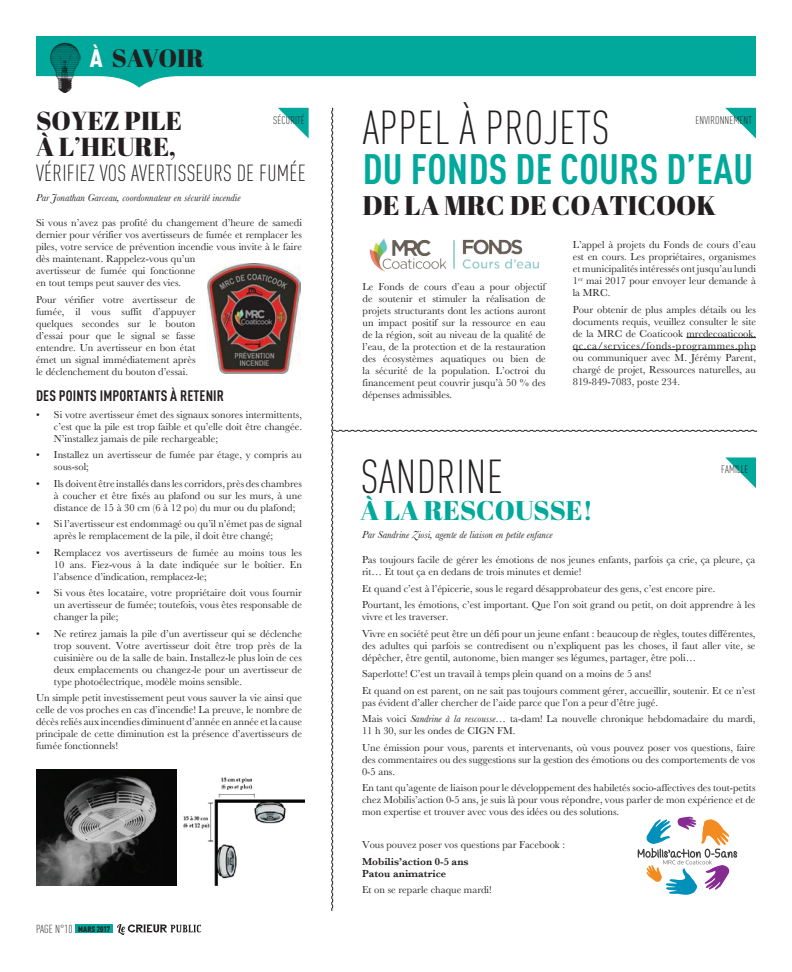
<style>
.page{position:relative;width:792px;height:972px;background:#fff}
.page>*{position:absolute;margin:0;border:0;box-sizing:border-box;transform-origin:0 0}
.t1{font:300 condensed 47px "DINOT";letter-spacing:.01em;color:#231f20}
.t2{font:700 condensed 42px "DINOT";letter-spacing:.01em;color:#00a99b}
.t3{font:27px "Abril Fatface";color:#231f20}
.t4{font:27px "Abril Fatface";color:#00a99b}
.t5{font:26px/26px "Abril Fatface";color:#231f20}
.t6{font:25px "Abril Fatface";color:#231f20}
.t7{font:300 condensed 23px "DINOT";letter-spacing:.01em;color:#231f20}
.t8{font:700 condensed 15px "DINOT";letter-spacing:.01em;color:#231f20}
.t9{font:300 condensed 11.5px "DINOT";color:#231f20}
.t10{font:300 condensed 11px "DINOT";letter-spacing:.01em;color:#231f20}
.t11{font:10.5px/12px "Baskerville";color:#231f20}
.t12{font:italic 10.5px "Baskerville";color:#231f20}
.t13{font:600 10.5px/12px "Baskerville";color:#231f20}
.t14{font:900 condensed 8px "DINOT";letter-spacing:.005em;color:#231f20}
.s1{font-family:"DINOT";font-weight:900;font-stretch:condensed;color:#fff}
.s2{font-style:italic}
.s3{font-weight:300;font-size:11.5px}
</style>
<div class="page">
<div style="left:76px;top:924px;width:37px;height:9px;background:#00a99b"></div>
<svg style="left:117px;top:924px;width:84px;height:11px"></svg>
<svg style="left:36px;top:36px;width:720px;height:52px;fill:#00a99b"></svg>
<img style="left:50px;top:42px;width:31px;height:50px">
<svg style="left:278px;top:108px;width:31px;height:31px"></svg>
<img style="left:208px;top:264px;width:93px;height:110px">
<img style="left:36px;top:769px;width:141px;height:116px">
<img style="left:183px;top:777px;width:121px;height:108px">
<svg style="left:331px;top:107px;width:427px;height:804px"></svg>
<h3 class="t6" style="left:90px;top:41px;width:69px"><span class="s1">À</span> SAVOIR</h3>
<h1 class="t1" style="left:363px;top:100px;width:244px">APPEL À PROJETS</h1>
<h2 class="t2" style="left:363px;top:144px;width:392px">DU FONDS DE COURS D’EAU</h2>
<h3 class="t3" style="left:363px;top:186px;width:103px">DE LA MRC</h3>
<h3 class="t3" style="left:510px;top:186px;width:208px">DE COATICOOK</h3>
<h3 class="t5" style="left:36px;top:107px;width:147px">SOYEZ PILE<br>À L’HEURE,</h3>
<h3 class="t7" style="left:36px;top:160px;width:271px">VÉRIFIEZ VOS AVERTISSEURS DE FUMÉE</h3>
<p class="t10" style="left:273px;top:114px;width:33px">SÉCURITÉ</p>
<p class="t10" style="left:695px;top:114px;width:58px">ENVIRONNEMENT</p>
<p class="t12" style="left:36px;top:190px;width:206px">Par Jonathan Garceau, coordonnateur en sécurité incendie</p>
<p class="t11" style="left:36px;top:217px;width:267px">Si vous n’avez pas profité du changement d’heure de samedi dernier pour vérifier vos avertisseurs de fumée et remplacer les piles, votre service de prévention incendie vous invite à le faire dès maintenant. Rappelez-vous qu’un<br>avertisseur de fumée qui fonctionne<br>en tout temps peut sauver des vies.</p>
<p class="t11" style="left:36px;top:294px;width:161px;text-align:justify">Pour vérifier votre avertisseur de fumée, il vous suffit d’appuyer quelques secondes sur le bouton d’essai pour que le signal se fasse entendre. Un avertisseur en bon état émet un signal immédiatement après le déclenchement du bouton d’essai.</p>
<h3 class="t8" style="left:36px;top:387px;width:190px">DES POINTS IMPORTANTS À RETENIR</h3>
<p class="t11" style="left:54px;top:409px;width:249px;text-align:justify;text-indent:-18px">• Si votre avertisseur émet des signaux sonores intermittents, c’est que la pile est trop faible et qu’elle doit être changée.<br>N’installez jamais de pile rechargeable;</p>
<p class="t11" style="left:54px;top:449px;width:249px;text-indent:-18px">• Installez un avertisseur de fumée par étage, y compris au sous-sol;</p>
<p class="t11" style="left:54px;top:478px;width:249px;text-align:justify;text-indent:-18px">• Ils doivent être installés dans les corridors, près des chambres à coucher et être fixés au plafond ou sur les murs, à une distance de 15 à 30 cm (6 à 12 po) du mur ou du plafond;</p>
<p class="t11" style="left:54px;top:518px;width:249px;text-indent:-18px">• Si l’avertisseur est endommagé ou qu’il n’émet pas de signal après le remplacement de la pile, il doit être changé;</p>
<p class="t11" style="left:54px;top:547px;width:249px;text-align:justify;text-indent:-18px">• Remplacez vos avertisseurs de fumée au moins tous les 10 ans. Fiez-vous à la date indiquée sur le boîtier. En l’absence d’indication, remplacez-le;</p>
<p class="t11" style="left:54px;top:587px;width:249px;text-align:justify;text-indent:-18px">• Si vous êtes locataire, votre propriétaire doit vous fournir un avertisseur de fumée; toutefois, vous êtes responsable de changer la pile;</p>
<p class="t11" style="left:54px;top:627px;width:249px;text-align:justify;text-indent:-18px">• Ne retirez jamais la pile d’un avertisseur qui se déclenche trop souvent. Votre avertisseur doit être trop près de la cuisinière ou de la salle de bain. Installez-le plus loin de ces deux emplacements ou changez-le pour un avertisseur de type photoélectrique, modèle moins sensible.</p>
<p class="t11" style="left:36px;top:692px;width:267px;text-align:justify">Un simple petit investissement peut vous sauver la vie ainsi que celle de vos proches en cas d’incendie! La preuve, le nombre de décès reliés aux incendies diminuent d’année en année et la cause principale de cette diminution est la présence d’avertisseurs de fumée fonctionnels!</p>
<p class="t11" style="left:573px;top:239px;width:185px;text-align:justify">L’appel à projets du Fonds de cours d’eau est en cours. Les propriétaires, organismes et municipalités intéressés ont jusqu’au lundi 1<sup>er</sup> mai 2017 pour envoyer leur demande à la MRC.</p>
<p class="t11" style="left:573px;top:303px;width:185px;text-align:justify">Pour obtenir de plus amples détails ou les documents requis, veuillez consulter le site de la MRC de Coaticook mrcdecoaticook. qc.ca/services/fonds-programmes.php ou communiquer avec M. Jérémy Parent, chargé de projet, Ressources naturelles, au 819-849-7083, poste 234.</p>
<p class="t11" style="left:363px;top:281px;width:185px;text-align:justify">Le Fonds de cours d’eau a pour objectif de soutenir et stimuler la réalisation de projets structurants dont les actions auront un impact positif sur la ressource en eau de la région, soit au niveau de la qualité de l’eau, de la protection et de la restauration des écosystèmes aquatiques ou bien de la sécurité de la population. L’octroi du financement peut couvrir jusqu’à 50 % des dépenses admissibles.</p>
<h1 class="t1" style="left:361px;top:449px;width:144px">SANDRINE</h1>
<h3 class="t4" style="left:361px;top:491px;width:234px">À LA RESCOUSSE!</h3>
<p class="t12" style="left:362px;top:527px;width:192px">Par Sandrine Ziosi, agente de liaison en petite enfance</p>
<p class="t11" style="left:362px;top:554px;width:395px">Pas toujours facile de gérer les émotions de nos jeunes enfants, parfois ça crie, ça pleure, ça rit… Et tout ça en dedans de trois minutes et demie!</p>
<p class="t11" style="left:362px;top:580px;width:395px;line-height:16.5px">Et quand c’est à l’épicerie, sous le regard désapprobateur des gens, c’est encore pire.<br>Pourtant, les émotions, c’est important. Que l’on soit grand ou petit, on doit apprendre à les</p>
<p class="t11" style="left:362px;top:609px;width:395px;line-height:16.5px">vivre et les traverser.<br>Vivre en société peut être un défi pour un jeune enfant : beaucoup de règles, toutes différentes,</p>
<p class="t11" style="left:362px;top:640px;width:395px">des adultes qui parfois se contredisent ou n’expliquent pas les choses, il faut aller vite, se dépêcher, être gentil, autonome, bien manger ses légumes, partager, être poli…</p>
<p class="t11" style="left:362px;top:666px;width:395px;line-height:16.5px">Saperlotte! C’est un travail à temps plein quand on a moins de 5 ans!<br>Et quand on est parent, on ne sait pas toujours comment gérer, accueillir, soutenir. Et ce n’est</p>
<p class="t11" style="left:362px;top:694px;width:395px;line-height:16.5px">pas évident d’aller chercher de l’aide parce que l’on a peur d’être jugé.<br>Mais voici <span class="s2">Sandrine à la rescousse</span>… ta-dam! La nouvelle chronique hebdomadaire du mardi,</p>
<p class="t11" style="left:362px;top:723px;width:395px;line-height:16.5px">11 h 30, sur les ondes de CIGN FM.<br>Une émission pour vous, parents et intervenants, où vous pouvez poser vos questions, faire</p>
<p class="t11" style="left:362px;top:754px;width:395px">des commentaires ou des suggestions sur la gestion des émotions ou des comportements de vos<br>0-5 ans.</p>
<p class="t11" style="left:362px;top:782px;width:395px;text-align:justify">En tant qu’agente de liaison pour le développement des habiletés socio-affectives des tout-petits chez Mobilis’action 0-5 ans, je suis là pour vous répondre, vous parler de mon expérience et de mon expertise et trouver avec vous des idées ou des solutions.</p>
<p class="t11" style="left:362px;top:839px;width:205px">Vous pouvez poser vos questions par Facebook :</p>
<p class="t13" style="left:362px;top:855px;width:108px">Mobilis’action 0-5 ans<br>Patou animatrice</p>
<p class="t11" style="left:362px;top:884px;width:131px">Et on se reparle chaque mardi!</p>
<p class="t10" style="left:721px;top:463px;width:29px">FAMILLE</p>
<p class="t9" style="left:36px;top:922px;width:5px">PAGE</p>
<p class="t14" style="left:55px;top:924px;width:57px"><span class="s3">N°10</span> MARS 2017</p>
</div>
